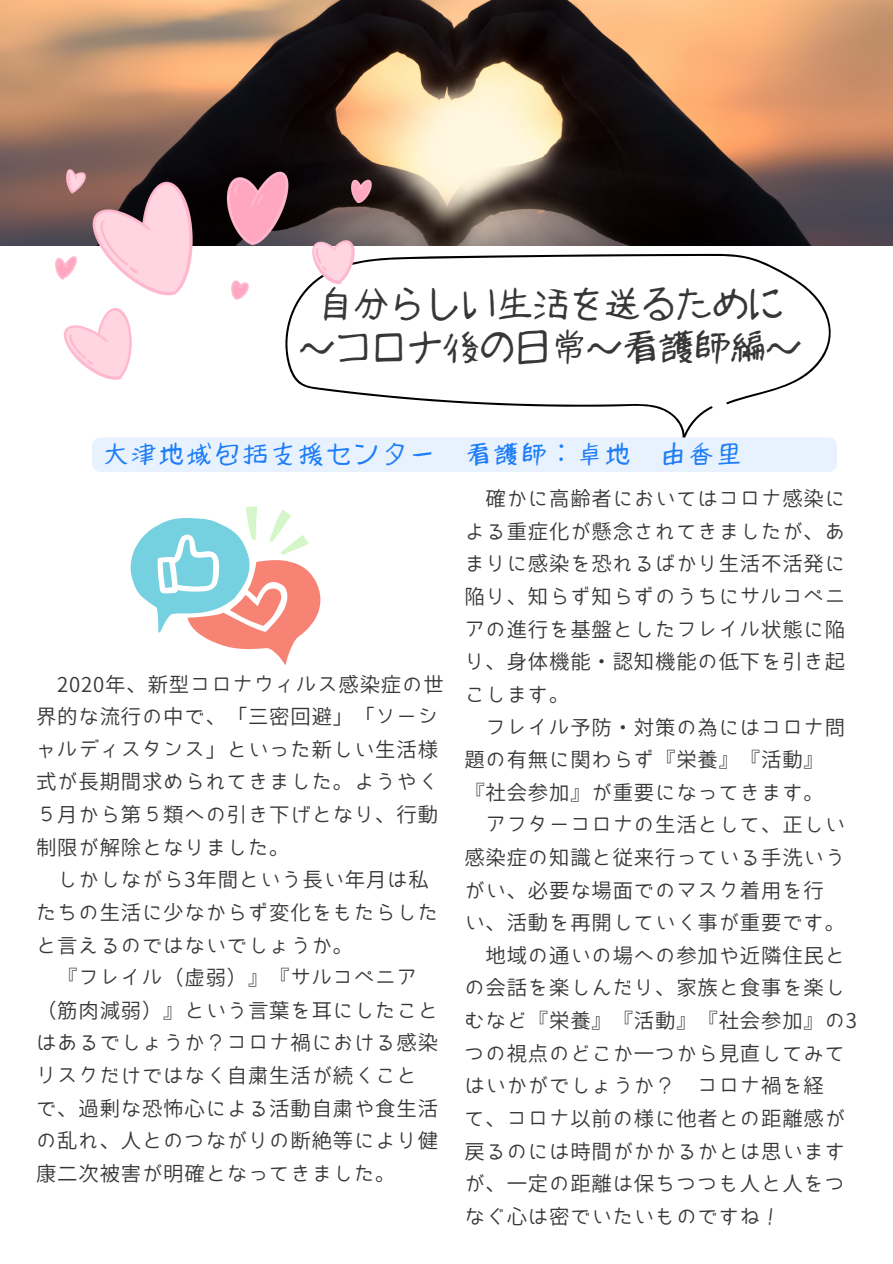
<style>
.page{position:relative;width:893px;height:1264px;background:#fff}
.page>*{position:absolute;margin:0;border:0;box-sizing:border-box;transform-origin:0 0}
.t1{font:35.85px "mikachan o";color:#373737}
.t2{font:24.45px "mikachan o";letter-spacing:.14em;color:#1d7df8}
.t3{font:20.4px/32.5px "Bokutachino Gothic 2";letter-spacing:.04em;color:#373737}
</style>
<div class="page">
<svg style="left:294px;top:254px;width:537px;height:183px"></svg>
<img style="left:0;top:0;width:892px;height:245px">
<img style="left:55px;top:169px;width:316px;height:210px">
<svg style="left:130px;top:506px;width:190px;height:158px"></svg>
<div style="left:92px;top:437px;width:745px;height:35px;background:#e8f2fe"></div>
<p class="t1" style="left:317px;top:286px;width:468px">自分らしい生活を送るために</p>
<p class="t1" style="left:299px;top:329px;width:502px">～コロナ後の日常～看護師編～</p>
<p class="t2" style="left:103px;top:441px;width:333px">大津地域包括支援センター</p>
<p class="t2" style="left:466px;top:441px;width:165px">看護師：卓地</p>
<p class="t2" style="left:661px;top:441px;width:79px">由香里</p>
<p class="t3" style="left:36px;top:667px;width:409px;text-indent:21px">2020年、新型コロナウィルス感染症の世界的な流行の中で、「三密回避」「ソーシャルディスタンス」といった新しい生活様式が長期間求められてきました。ようやく<br>５月から第５類への引き下げとなり、行動制限が解除となりました。</p>
<p class="t3" style="left:36px;top:863px;width:403px;text-indent:21px">しかしながら3年間という長い年月は私たちの生活に少なからず変化をもたらしたと言えるのではないでしょうか。</p>
<p class="t3" style="left:36px;top:961px;width:403px;text-indent:21px">『フレイル（虚弱）』『サルコペニア（筋肉減弱）』という言葉を耳にしたことはあるでしょうか？コロナ禍における感染リスクだけではなく自粛生活が続くことで、過剰な恐怖心による活動自粛や食生活の乱れ、人とのつながりの断絶等により健康二次被害が明確となってきました。</p>
<p class="t3" style="left:464px;top:482px;width:382px;text-align:justify;text-indent:21px">確かに高齢者においてはコロナ感染による重症化が懸念されてきましたが、あまりに感染を恐れるばかり生活不活発に陥り、知らず知らずのうちにサルコペニアの進行を基盤としたフレイル状態に陥り、身体機能・認知機能の低下を引き起こします。</p>
<p class="t3" style="left:464px;top:710px;width:382px;text-indent:21px">フレイル予防・対策の為にはコロナ問題の有無に関わらず『栄養』『活動』『社会参加』が重要になってきます。</p>
<p class="t3" style="left:464px;top:808px;width:382px;text-indent:21px">アフターコロナの生活として、正しい感染症の知識と従来行っている手洗いうがい、必要な場面でのマスク着用を行い、活動を再開していく事が重要です。</p>
<p class="t3" style="left:464px;top:938px;width:394px;text-indent:21px">地域の通いの場への参加や近隣住民との会話を楽しんだり、家族と食事を楽しむなど『栄養』『活動』『社会参加』の3つの視点のどこか一つから見直してみてはいかがでしょうか？ コロナ禍を経<br>て、コロナ以前の様に他者との距離感が戻るのには時間がかかるかとは思いますが、一定の距離は保ちつつも人と人をつなぐ心は密でいたいものですね！</p>
</div>
